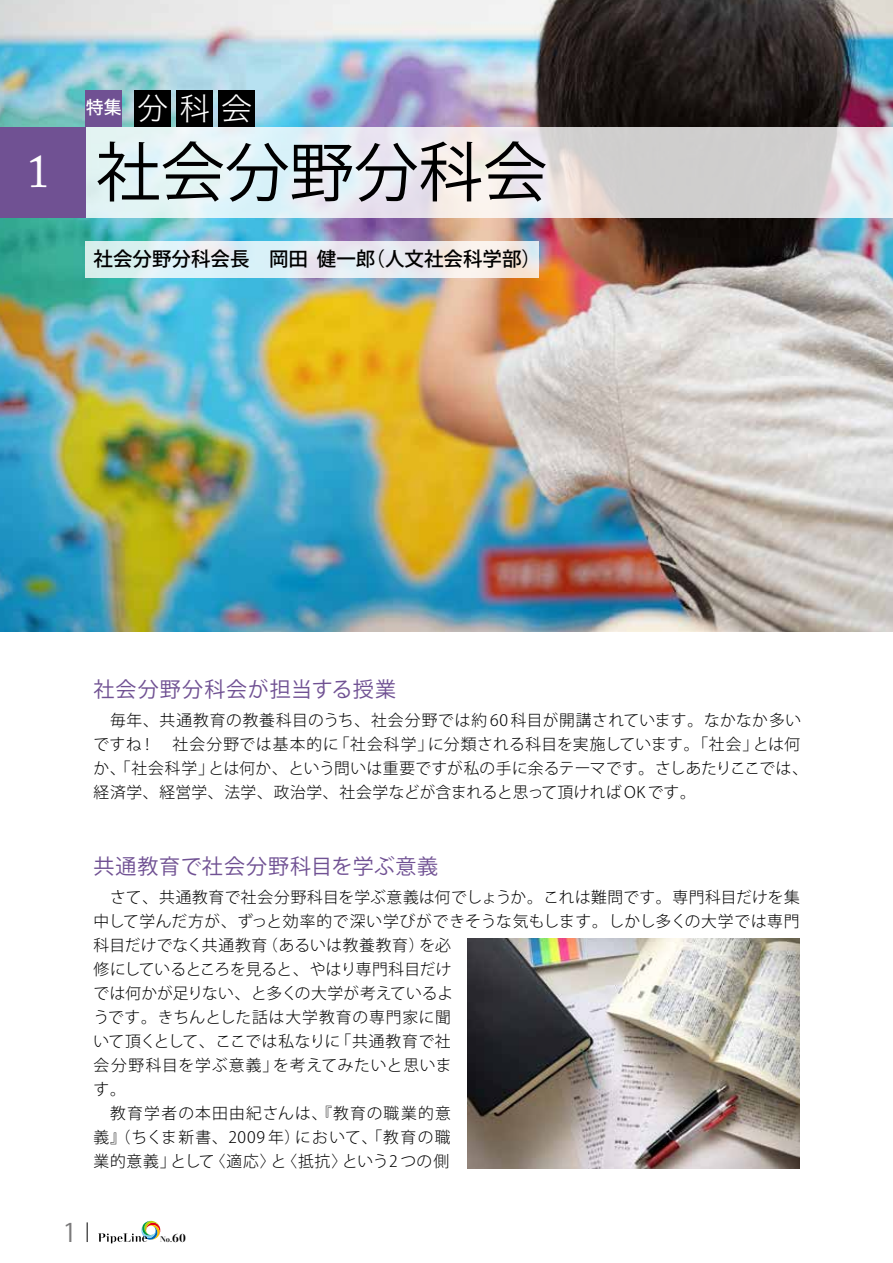
<style>
.page{position:relative;width:893px;height:1263px;background:#fff}
.page>*{position:absolute;margin:0;border:0;box-sizing:border-box;transform-origin:0 0}
.t1{font:64.5px "Koz Go Pro";color:#000}
.t2{font:31.05px "Hira Kaku Std N W2";color:#fff}
.t3{font:25.5px "Koz Go Pro";color:#7b7a7b}
.t4{font:21px "Koz Go Pr 6 N";letter-spacing:.035em;color:#705193}
.t5{font:500 19.5px "Koz Go Pro";color:#000}
.t6{font:18px "Hira Kaku Std N W5";color:#fff}
.t7{font:300 15.75px/24px "Koz Go Pr 6 N";letter-spacing:.03em;color:#000}
.t8{font:800 7.65px "Kocho Std";color:#000}
.s1{font-family:"Adobe Caslon Pro";font-size:46.5px;color:#fff}
.s2{font-family:"Hira Kaku Std N W2";font-size:31.05px}
.s3{font-size:10.95px}
</style>
<div class="page">
<img style="left:0;top:0;width:893px;height:631px">
<svg style="left:98px;top:1220px;width:63px;height:23px"></svg>
<svg style="left:87px;top:1222px;width:1px;height:20px"></svg>
<svg style="left:85px;top:127px;width:808px;height:90px;background:#dfe3e5"></svg>
<div style="left:134px;top:90px;width:37px;height:37px;background:#000"></div>
<div style="left:85px;top:90px;width:37px;height:37px;background:#705193"></div>
<svg style="left:85px;top:241px;width:453px;height:37px;background:#e5edef"></svg>
<div style="left:176px;top:90px;width:37px;height:37px;background:#000"></div>
<div style="left:218px;top:90px;width:37px;height:37px;background:#000"></div>
<div style="left:0;top:127px;width:85px;height:90px;background:#705193"></div>
<img style="left:467px;top:938px;width:333px;height:231px">
<h2 class="t2" style="left:179px;top:85px;width:74px">科会</h2>
<h1 class="t1" style="left:27px;top:131px;width:522px"><span class="s1">1</span> 社会分野分科会</h1>
<p class="t6" style="left:86px;top:94px;width:84px">特集 <span class="s2">分</span></p>
<p class="t5" style="left:94px;top:246px;width:449px">社会分野分科会長　岡田 健一郎（人文社会科学部）</p>
<h3 class="t4" style="left:94px;top:678px;width:304px">社会分野分科会が担当する授業</h3>
<p class="t7" style="left:94px;top:708px;width:716px">　毎年、共通教育の教養科目のうち、社会分野では約 60 科目が開講されています。なかなか多いですね！　社会分野では基本的に「社会科学」に分類される科目を実施しています。「社会」とは何か、「社会科学」とは何か、という問いは重要ですが私の手に余るテーマです。さしあたりここでは、経済学、経営学、法学、政治学、社会学などが含まれると思って頂ければOKです。</p>
<h3 class="t4" style="left:94px;top:855px;width:346px">共通教育で社会分野科目を学ぶ意義</h3>
<p class="t7" style="left:94px;top:885px;width:708px">　さて、共通教育で社会分野科目を学ぶ意義は何でしょうか。これは難問です。専門科目だけを集中して学んだ方が、ずっと効率的で深い学びができそうな気もします。しかし多くの大学では専門科目だけでなく共通教育（あるいは教養教育）を必<br>修にしているところを見ると、やはり専門科目だけ<br>では何かが足りない、と多くの大学が考えているよ<br>うです。きちんとした話は大学教育の専門家に聞<br>いて頂くとして、ここでは私なりに「共通教育で社<br>会分野科目を学ぶ意義」を考えてみたいと思いま<br>す。<br>　教育学者の本田由紀さんは、『教育の職業的意<br>義』（ちくま新書、2009 年）において、「教育の職<br>業的意義」として〈適応〉と〈抵抗〉という2つの側</p>
<h3 class="t3" style="left:63px;top:1216px;width:16px">1</h3>
<p class="t8" style="left:160px;top:1232px;width:27px">No.<span class="s3">60</span></p>
</div>
